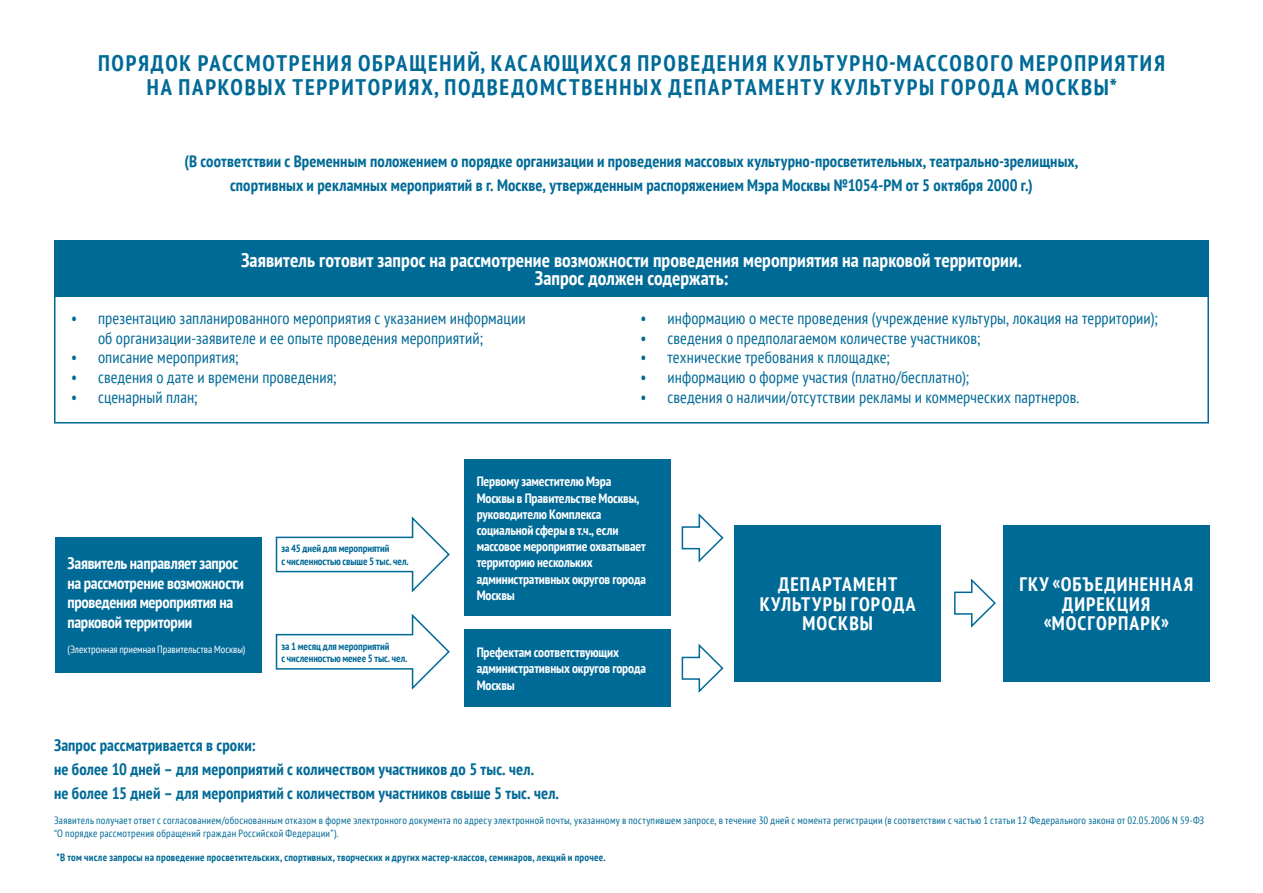
<style>
.page{position:relative;width:1263px;height:893px;background:#fff}
.page>*{position:absolute;margin:0;border:0;box-sizing:border-box;transform-origin:0 0}
.t1{font:700 condensed 22.5px "PT Sans";letter-spacing:.08em;color:#006a97}
.t2{font:700 condensed 19.5px "PT Sans";letter-spacing:.005em;color:#fff}
.t3{font:700 condensed 19.5px/19.5px "PT Sans";letter-spacing:.055em;color:#fff;text-align:center}
.t4{font:condensed 16.5px/19.8px "PT Sans";letter-spacing:.005em;color:#006a97}
.t5{font:700 condensed 16.5px "PT Sans";letter-spacing:.005em;color:#006a97}
.t6{font:700 condensed 16.5px/19.8px "PT Sans";letter-spacing:-.02em;color:#fff}
.t7{font:700 condensed 13.5px/16.2px "PT Sans";letter-spacing:-.01em;color:#fff}
.t8{font:condensed 10.5px/12.6px "PT Sans";letter-spacing:.025em;color:#006a97}
.t9{font:700 condensed 10.5px "PT Sans";letter-spacing:.02em;color:#006a97}
.t10{font:700 condensed 10.5px "PT Sans";letter-spacing:-.005em;color:#006a97}
.t11{font:condensed 10.5px "PT Sans";color:#fff}
.t12{font:700 condensed 10.5px "PT Sans";color:#006a97}
</style>
<div class="page">
<div style="left:54px;top:241px;width:1155px;height:56px;background:#006a97"></div>
<div style="left:54px;top:295px;width:1155px;height:128px;border:2px solid #006a97"></div>
<div style="left:464px;top:460px;width:207px;height:156px;background:#006a97"></div>
<svg style="left:681px;top:513px;width:43px;height:50px"></svg>
<div style="left:464px;top:629px;width:207px;height:78px;background:#006a97"></div>
<svg style="left:681px;top:643px;width:43px;height:50px"></svg>
<div style="left:734px;top:525px;width:207px;height:156px;background:#006a97"></div>
<div style="left:1003px;top:525px;width:207px;height:156px;background:#006a97"></div>
<svg style="left:954px;top:578px;width:42px;height:50px"></svg>
<div style="left:55px;top:537px;width:207px;height:136px;background:#006a97"></div>
<svg style="left:275px;top:516px;width:175px;height:77px"></svg>
<svg style="left:275px;top:614px;width:175px;height:76px"></svg>
<p class="t1" style="left:98px;top:49px;width:1068px">ПОРЯДОК РАССМОТРЕНИЯ ОБРАЩЕНИЙ, КАСАЮЩИХСЯ ПРОВЕДЕНИЯ КУЛЬТУРНО-МАССОВОГО МЕРОПРИЯТИЯ</p>
<p class="t1" style="left:147px;top:73px;width:972px">НА ПАРКОВЫХ ТЕРРИТОРИЯХ, ПОДВЕДОМСТВЕННЫХ ДЕПАРТАМЕНТУ КУЛЬТУРЫ ГОРОДА МОСКВЫ*</p>
<p class="t5" style="left:184px;top:151px;width:895px">(В соответствии с Временным положением о порядке организации и проведения массовых культурно-просветительных, театрально-зрелищных,</p>
<p class="t5" style="left:230px;top:175px;width:804px">спортивных и рекламных мероприятий в г. Москве, утвержденным распоряжением Мэра Москвы №1054-РМ от 5 октября 2000 г.)</p>
<p class="t2" style="left:241px;top:248px;width:782px">Заявитель готовит запрос на рассмотрение возможности проведения мероприятия на парковой территории.</p>
<p class="t2" style="left:535px;top:266px;width:195px">Запрос должен содержать:</p>
<p class="t4" style="left:98px;top:308px;width:429px;text-indent:-27px">• презентацию запланированного мероприятия с указанием информации об организации-заявителе и ее опыте проведения мероприятий;</p>
<p class="t4" style="left:71px;top:347px;width:169px">• описание мероприятия;</p>
<p class="t4" style="left:71px;top:367px;width:267px">• сведения о дате и времени проведения;</p>
<p class="t4" style="left:71px;top:387px;width:128px">• сценарный план;</p>
<p class="t4" style="left:640px;top:308px;width:519px">• информацию о месте проведения (учреждение культуры, локация на территории);</p>
<p class="t4" style="left:640px;top:327px;width:341px">• сведения о предполагаемом количестве участников;</p>
<p class="t4" style="left:640px;top:347px;width:251px">• технические требования к площадке;</p>
<p class="t4" style="left:640px;top:367px;width:330px">• информацию о форме участия (платно/бесплатно);</p>
<p class="t4" style="left:640px;top:387px;width:440px">• сведения о наличии/отсутствии рекламы и коммерческих партнеров.</p>
<p class="t6" style="left:68px;top:553px;width:172px">Заявитель направляет запрос</p>
<p class="t6" style="left:68px;top:573px;width:178px">на рассмотрение возможности проведения мероприятия на парковой территории</p>
<p class="t11" style="left:68px;top:643px;width:179px">(Электронная приемная Правительства Москвы)</p>
<p class="t10" style="left:281px;top:542px;width:110px">за 45 дней для мероприятий</p>
<p class="t10" style="left:281px;top:554px;width:129px">с численностью свыше 5 тыс. чел.</p>
<p class="t12" style="left:281px;top:639px;width:110px">за 1 месяц для мероприятий</p>
<p class="t10" style="left:281px;top:651px;width:127px">с численностью менее 5 тыс. чел.</p>
<p class="t7" style="left:477px;top:473px;width:171px">Первому заместителю Мэра<br>Москвы в Правительстве Москвы, руководителю Комплекса социальной сферы в т.ч., если массовое мероприятие охватывает территорию нескольких административных округов города<br>Москвы</p>
<p class="t7" style="left:477px;top:644px;width:171px">Префектам соответствующих административных округов города<br>Москвы</p>
<p class="t3" style="left:760px;top:574px;width:157px">ДЕПАРТАМЕНТ<br>КУЛЬТУРЫ ГОРОДА<br>МОСКВЫ</p>
<p class="t3" style="left:1019px;top:574px;width:175px">ГКУ «ОБЪЕДИНЕННАЯ<br>ДИРЕКЦИЯ «МОСГОРПАРК»</p>
<p class="t5" style="left:54px;top:734px;width:203px">Запрос рассматривается в сроки:</p>
<p class="t5" style="left:54px;top:758px;width:482px">не более 10 дней – для мероприятий с количеством участников до 5 тыс. чел.</p>
<p class="t5" style="left:54px;top:782px;width:507px">не более 15 дней – для мероприятий с количеством участников свыше 5 тыс. чел.</p>
<p class="t8" style="left:54px;top:814px;width:1152px">Заявитель получает ответ с согласованием/обоснованным отказом в форме электронного документа по адресу электронной почты, указанному в поступившем запросе, в течение 30 дней с момента регистрации (в соответствии с частью 1 статьи 12 Федерального закона от 02.05.2006 N 59-ФЗ “О порядке рассмотрения обращений граждан Российской Федерации”).</p>
<p class="t9" style="left:57px;top:850px;width:551px">*В том числе запросы на проведение просветительских, спортивных, творческих и других мастер-классов, семинаров, лекций и прочее.</p>
</div>
